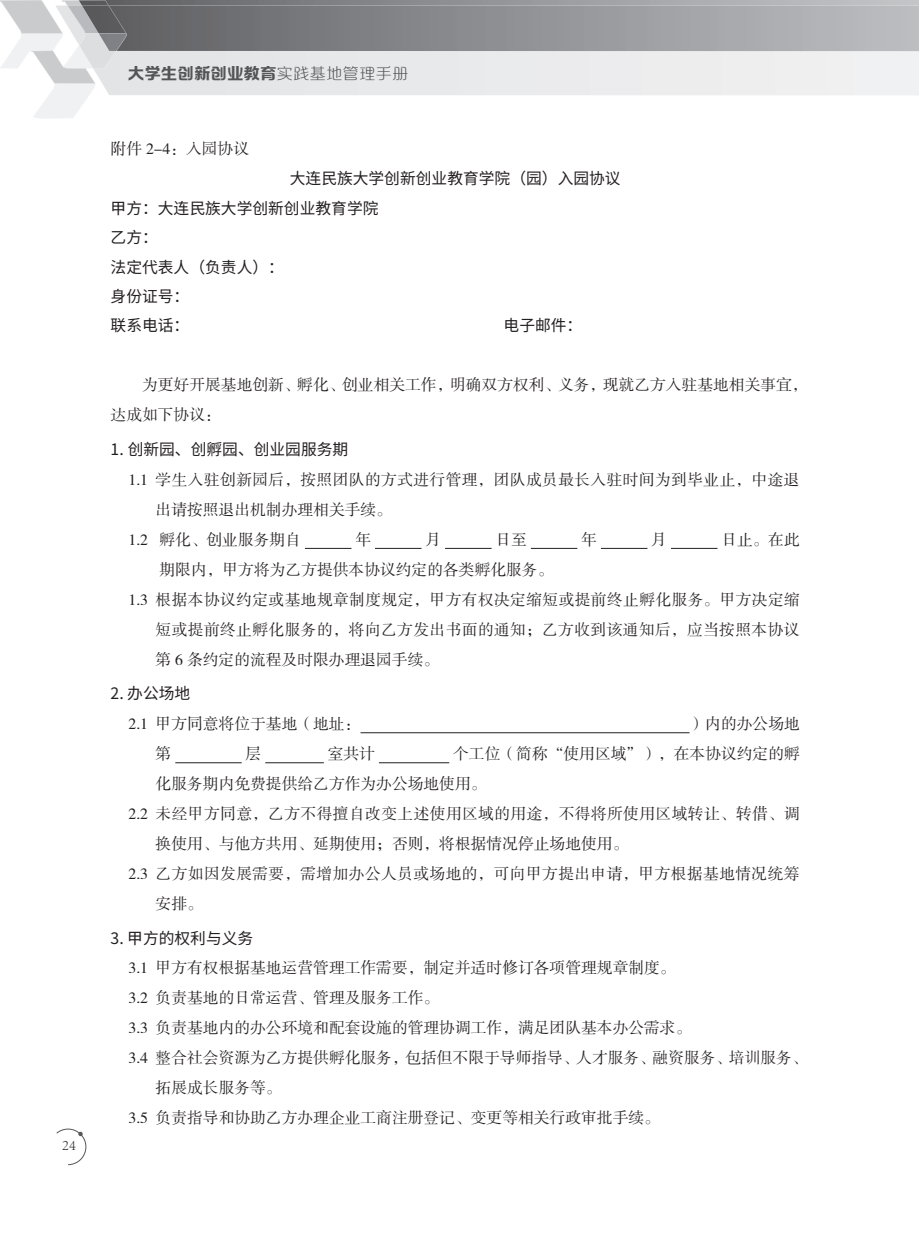
<style>
.page{position:relative;width:919px;height:1238px;background:#fff}
.page>*{position:absolute;margin:0;border:0;box-sizing:border-box;transform-origin:0 0}
.t1{font:16.5px "FZMODTS DA GB1 0";color:#545557}
.t2{font:15.75px/30px "FZSSK GBK1 0";color:#231f20}
.t3{font:15.75px "FZSSK GBK1 0";letter-spacing:.025em;color:#231f20}
.t4{font:15.75px/29.4px "Source Han Sans CN";color:#231f20}
.t5{font:300 15px "Adobe Song Std";color:#231f20}
.s1{font-family:"FZMODTS XIAN GB1 0"}
</style>
<div class="page">
<svg style="left:56px;top:1128px;width:30px;height:36px"></svg>
<svg style="left:0;top:0;width:918px;height:118px"></svg>
<hr style="left:305px;top:548px;width:46px;height:1px;background:#231f20">
<hr style="left:375px;top:548px;width:46px;height:1px;background:#231f20">
<hr style="left:445px;top:548px;width:46px;height:1px;background:#231f20">
<hr style="left:531px;top:548px;width:46px;height:1px;background:#231f20">
<hr style="left:601px;top:548px;width:46px;height:1px;background:#231f20">
<hr style="left:671px;top:548px;width:46px;height:1px;background:#231f20">
<hr style="left:360px;top:732px;width:329px;height:1px;background:#231f20">
<hr style="left:175px;top:762px;width:67px;height:1px;background:#231f20">
<hr style="left:265px;top:762px;width:59px;height:1px;background:#231f20">
<hr style="left:379px;top:762px;width:70px;height:1px;background:#231f20">
<p class="t5" style="left:62px;top:1136px;width:15px">24</p>
<p class="t1" style="left:128px;top:64px;width:282px">大学生创新创业教育<span class="s1">实践基地管理手册</span></p>
<p class="t2" style="left:111px;top:134px;width:140px">附件 2-4：入园协议</p>
<p class="t4" style="left:111px;top:164px;width:511px;text-indent:179px">大连民族大学创新创业教育学院（园）入园协议甲方：大连民族大学创新创业教育学院<br>乙方：<br>法定代表人（负责人）：<br>身份证号：<br>联系电话：</p>
<p class="t4" style="left:503px;top:311px;width:80px">电子邮件：</p>
<p class="t2" style="left:111px;top:370px;width:698px;text-indent:32px">为更好开展基地创新、孵化、创业相关工作，明确双方权利、义务，现就乙方入驻基地相关事宜，达成如下协议：</p>
<p class="t4" style="left:111px;top:435px;width:239px">1. 创新园、创孵园、创业园服务期</p>
<p class="t3" style="left:129px;top:470px;width:672px">1.1 学生入驻创新园后，按照团队的方式进行管理，团队成员最长入驻时间为到毕业止，中途退</p>
<p class="t2" style="left:156px;top:495px;width:238px">出请按照退出机制办理相关手续。</p>
<p class="t2" style="left:129px;top:525px;width:174px">1.2 孵化、创业服务期自</p>
<p class="t2" style="left:355px;top:525px;width:17px">年</p>
<p class="t2" style="left:425px;top:525px;width:17px">月</p>
<p class="t2" style="left:495px;top:525px;width:33px">日至</p>
<p class="t2" style="left:581px;top:525px;width:17px">年</p>
<p class="t2" style="left:651px;top:525px;width:17px">月</p>
<p class="t2" style="left:721px;top:525px;width:80px">日止。在此</p>
<p class="t2" style="left:159px;top:555px;width:395px">期限内，甲方将为乙方提供本协议约定的各类孵化服务。</p>
<p class="t3" style="left:129px;top:590px;width:672px">1.3 根据本协议约定或基地规章制度规定，甲方有权决定缩短或提前终止孵化服务。甲方决定缩</p>
<p class="t3" style="left:156px;top:620px;width:645px">短或提前终止孵化服务的，将向乙方发出书面的通知；乙方收到该通知后，应当按照本协议</p>
<p class="t2" style="left:156px;top:645px;width:285px">第 6 条约定的流程及时限办理退园手续。</p>
<p class="t4" style="left:111px;top:679px;width:81px">2. 办公场地</p>
<p class="t2" style="left:129px;top:709px;width:233px">2.1 甲方同意将位于基地（地址：</p>
<p class="t2" style="left:689px;top:709px;width:112px">）内的办公场地</p>
<p class="t2" style="left:156px;top:739px;width:17px">第</p>
<p class="t2" style="left:246px;top:739px;width:17px">层</p>
<p class="t2" style="left:328px;top:739px;width:49px">室共计</p>
<p class="t2" style="left:453px;top:739px;width:348px">个工位（简称“使用区域”），在本协议约定的孵</p>
<p class="t2" style="left:156px;top:769px;width:332px">化服务期内免费提供给乙方作为办公场地使用。</p>
<p class="t3" style="left:129px;top:805px;width:672px">2.2 未经甲方同意，乙方不得擅自改变上述使用区域的用途，不得将所使用区域转让、转借、调</p>
<p class="t2" style="left:156px;top:829px;width:474px">换使用、与他方共用、延期使用；否则，将根据情况停止场地使用。</p>
<p class="t3" style="left:129px;top:865px;width:672px">2.3 乙方如因发展需要，需增加办公人员或场地的，可向甲方提出申请，甲方根据基地情况统筹</p>
<p class="t2" style="left:156px;top:889px;width:49px">安排。</p>
<p class="t4" style="left:111px;top:923px;width:144px">3. 甲方的权利与义务</p>
<p class="t2" style="left:129px;top:953px;width:548px">3.1 甲方有权根据基地运营管理工作需要，制定并适时修订各项管理规章制度。</p>
<p class="t2" style="left:129px;top:983px;width:312px">3.2 负责基地的日常运营、管理及服务工作。</p>
<p class="t2" style="left:129px;top:1013px;width:564px">3.3 负责基地内的办公环境和配套设施的管理协调工作，满足团队基本办公需求。</p>
<p class="t2" style="left:129px;top:1043px;width:680px">3.4 整合社会资源为乙方提供孵化服务，包括但不限于导师指导、人才服务、融资服务、培训服务、</p>
<p class="t2" style="left:156px;top:1073px;width:128px">拓展成长服务等。</p>
<p class="t2" style="left:129px;top:1103px;width:532px">3.5 负责指导和协助乙方办理企业工商注册登记、变更等相关行政审批手续。</p>
</div>
